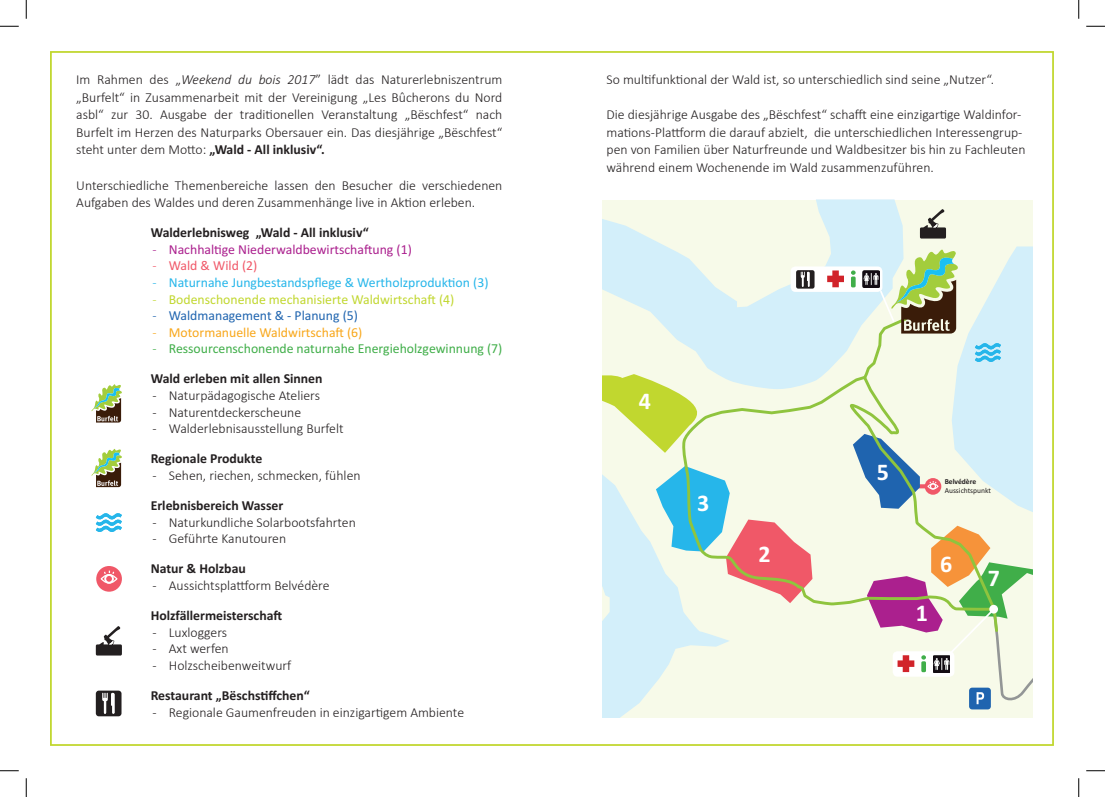
<style>
.page{position:relative;width:1105px;height:797px;background:#fff}
.page>*{position:absolute;margin:0;border:0;box-sizing:border-box;transform-origin:0 0}
.t1{font:700 24px "Calibri";color:#fff}
.t2{font:300 13.75px/17.5px "Calibri";color:#231f20}
.t3{font:700 13.75px "Calibri";color:#231f20}
.t4{font:13.75px/30px "Calibri";color:#40ae49}
.t5{font:13.75px "Calibri";color:#26b6ea}
.t6{font:13.75px "Calibri";color:#c1d72f}
.t7{font:13.75px "Calibri";color:#ab208e}
.t8{font:13.75px "Calibri";color:#f8a71b}
.t9{font:13.75px "Calibri";color:#1f64af}
.t10{font:13.75px "Calibri";color:#f05868}
.t11{font:7.62px "Calibri";color:#231f20}
.t12{font:700 7.62px "Calibri";color:#231f20}
.s1{font-style:italic}
.s2{font-weight:700}
.s3{font-weight:300}
.s4{font-weight:700;color:#231f20}
</style>
<div class="page">
<svg style="left:602px;top:199px;width:301px;height:171px;background:#e3f4f2"></svg>
<svg style="left:952px;top:246px;width:81px;height:124px;background:#e1f3f3"></svg>
<svg style="left:846px;top:315px;width:154px;height:55px;background:#eaf5e9"></svg>
<svg style="left:602px;top:370px;width:431px;height:348px;background:#dfe5d8"></svg>
<div style="left:791px;top:266px;width:91px;height:26px;background:#fff;border-radius:5px"></div>
<svg style="left:851px;top:270px;width:5px;height:5px"></svg>
<div style="left:851px;top:276px;width:5px;height:11px;background:#40ae49;border-radius:2px"></div>
<div style="left:832px;top:270px;width:7px;height:17px;background:#d1232a"></div>
<div style="left:827px;top:276px;width:17px;height:6px;background:#d1232a"></div>
<img style="left:863px;top:270px;width:16px;height:17px">
<svg style="left:879px;top:247px;width:79px;height:86px;background:#a7b78f"></svg>
<svg style="left:796px;top:270px;width:18px;height:18px"></svg>
<div style="left:989px;top:605px;width:9px;height:8px;background:#fff;border-radius:50%"></div>
<svg style="left:92px;top:448px;width:30px;height:39px"></svg>
<svg style="left:92px;top:384px;width:30px;height:38px"></svg>
<div style="left:96px;top:566px;width:26px;height:25px;background:#f05868;border-radius:50%"></div>
<div style="left:101px;top:574px;width:16px;height:9px;border:1px solid #fff;border-radius:50%"></div>
<div style="left:104px;top:574px;width:10px;height:9px;border:2px solid #fff;border-radius:50%"></div>
<svg style="left:104px;top:570px;width:11px;height:5px"></svg>
<svg style="left:96px;top:626px;width:26px;height:29px"></svg>
<svg style="left:96px;top:690px;width:26px;height:26px"></svg>
<svg style="left:96px;top:513px;width:26px;height:19px"></svg>
<svg style="left:920px;top:209px;width:26px;height:29px"></svg>
<svg style="left:975px;top:342px;width:26px;height:20px"></svg>
<svg style="left:0;top:25px;width:19px;height:2px"></svg>
<svg style="left:1086px;top:25px;width:19px;height:2px"></svg>
<svg style="left:0;top:770px;width:19px;height:1px"></svg>
<svg style="left:1086px;top:770px;width:19px;height:1px"></svg>
<svg style="left:25px;top:0;width:2px;height:19px"></svg>
<svg style="left:25px;top:778px;width:2px;height:19px"></svg>
<svg style="left:1078px;top:0;width:1px;height:19px"></svg>
<svg style="left:1078px;top:778px;width:1px;height:19px"></svg>
<p class="t2" style="left:76px;top:70px;width:428px;text-align:justify">Im Rahmen des „<span class="s1">Weekend du bois 2017</span>” lädt das Naturerlebniszentrum „Burfelt“ in Zusammenarbeit mit der Vereinigung „Les Bûcherons du Nord asbl“ zur 30. Ausgabe der traditionellen Veranstaltung „Bëschfest“ nach Burfelt im Herzen des Naturparks Obersauer ein. Das diesjährige „Bëschfest“ steht unter dem Motto: <span class="s2">„Wald - All inklusiv“.</span></p>
<p class="t2" style="left:76px;top:175px;width:428px">Unterschiedliche Themenbereiche lassen den Besucher die verschiedenen<br>Aufgaben des Waldes und deren Zusammenhänge live in Aktion erleben.</p>
<p class="t3" style="left:151px;top:223px;width:219px">Walderlebnisweg „Wald - All inklusiv“</p>
<p class="t7" style="left:153px;top:239px;width:261px"><span class="s3">-</span> Nachhaltige Niederwaldbewirtschaftung (1)</p>
<p class="t10" style="left:153px;top:256px;width:106px"><span class="s3">-</span> Wald &amp; Wild (2)</p>
<p class="t5" style="left:153px;top:273px;width:337px"><span class="s3">-</span> Naturnahe Jungbestandspflege &amp; Wertholzproduktion (3)</p>
<p class="t6" style="left:153px;top:289px;width:303px"><span class="s3">-</span> Bodenschonende mechanisierte Waldwirtschaft (4)</p>
<p class="t9" style="left:153px;top:306px;width:207px"><span class="s3">-</span> Waldmanagement &amp; - Planung (5)</p>
<p class="t8" style="left:153px;top:323px;width:211px"><span class="s3">-</span> Motormanuelle Waldwirtschaft (6)</p>
<p class="t4" style="left:151px;top:333px;width:353px"><span class="s3">-</span> Ressourcenschonende naturnahe Energieholzgewinnung (7)<br><span class="s4">Wald erleben mit allen Sinnen</span></p>
<p class="t2" style="left:153px;top:386px;width:169px">- Naturpädagogische Ateliers</p>
<p class="t2" style="left:153px;top:403px;width:150px">- Naturentdeckerscheune</p>
<p class="t2" style="left:153px;top:419px;width:193px">- Walderlebnisausstellung Burfelt</p>
<p class="t3" style="left:151px;top:449px;width:113px">Regionale Produkte</p>
<p class="t2" style="left:153px;top:466px;width:210px">- Sehen, riechen, schmecken, fühlen</p>
<p class="t3" style="left:151px;top:495px;width:134px">Erlebnisbereich Wasser</p>
<p class="t2" style="left:153px;top:512px;width:205px">- Naturkundliche Solarbootsfahrten</p>
<p class="t2" style="left:153px;top:529px;width:135px">- Geführte Kanutouren</p>
<p class="t3" style="left:151px;top:559px;width:97px">Natur &amp; Holzbau</p>
<p class="t2" style="left:153px;top:576px;width:179px">- Aussichtsplattform Belvédère</p>
<p class="t3" style="left:151px;top:605px;width:133px">Holzfällermeisterschaft</p>
<p class="t2" style="left:153px;top:622px;width:76px">- Luxloggers</p>
<p class="t2" style="left:153px;top:639px;width:78px">- Axt werfen</p>
<p class="t2" style="left:153px;top:656px;width:140px">- Holzscheibenweitwurf</p>
<p class="t3" style="left:151px;top:685px;width:160px">Restaurant „Bëschstiffchen“</p>
<p class="t2" style="left:153px;top:702px;width:313px">- Regionale Gaumenfreuden in einzigartigem Ambiente</p>
<p class="t2" style="left:606px;top:70px;width:389px">So multifunktional der Wald ist, so unterschiedlich sind seine „Nutzer“.</p>
<p class="t2" style="left:606px;top:105px;width:420px">Die diesjährige Ausgabe des „Bëschfest“ schafft eine einzigartige Waldinfor&shy;mations-Plattform die darauf abzielt, die unterschiedlichen Interessengrup&shy;pen von Familien über Naturfreunde und Waldbesitzer bis hin zu Fachleuten während einem Wochenende im Wald zusammenzuführen.</p>
<h1 class="t1" style="left:639px;top:384px;width:14px">4</h1>
<h1 class="t1" style="left:697px;top:486px;width:14px">3</h1>
<h1 class="t1" style="left:758px;top:537px;width:14px">2</h1>
<h1 class="t1" style="left:877px;top:455px;width:14px">5</h1>
<p class="t12" style="left:945px;top:476px;width:33px">Belvédère</p>
<p class="t11" style="left:945px;top:485px;width:48px">Aussichtspunkt</p>
<h1 class="t1" style="left:916px;top:596px;width:14px">1</h1>
<h1 class="t1" style="left:940px;top:546px;width:14px">6</h1>
<h1 class="t1" style="left:988px;top:561px;width:14px">7</h1>
</div>
